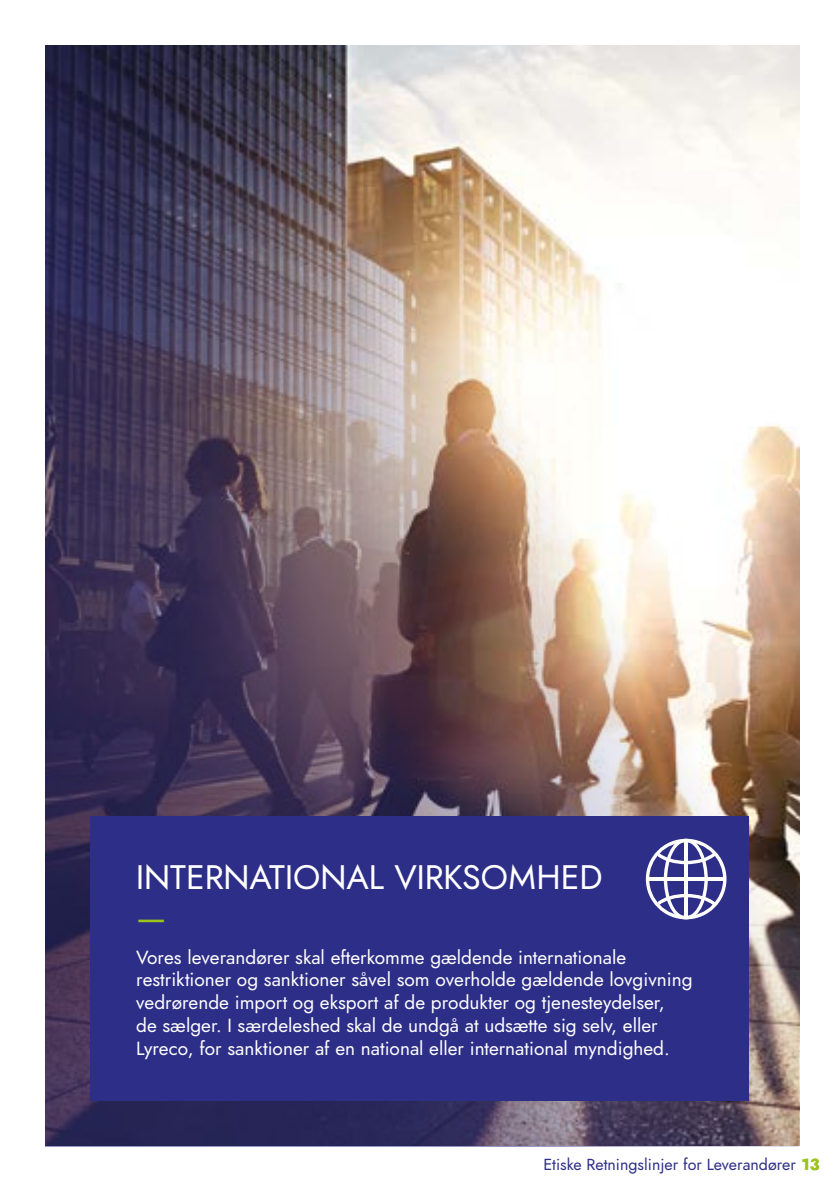
<style>
.page{position:relative;width:840px;height:1191px;background:#fff}
.page>*{position:absolute;margin:0;border:0;box-sizing:border-box;transform-origin:0 0}
.t1{font:34px "Lyreco Renner V2";color:#fff}
.t2{font:34px "Lyreco Renner V2";color:#9bc31c}
.t3{font:19px/22.8px "Lyreco Renner V2";color:#fff}
.t4{font:16px "Lyreco Renner V2";color:#2d2e87}
.s1{font-weight:900;color:#9bc31c}
</style>
<div class="page">
<img style="left:45px;top:45px;width:753px;height:1101px">
<div style="left:91px;top:816px;width:657px;height:284px;background:#2d2e87"></div>
<svg style="left:645px;top:838px;width:81px;height:81px"></svg>
<hr style="left:648px;top:877px;width:76px;height:3px;background:#fff">
<svg style="left:683px;top:840px;width:4px;height:77px"></svg>
<h1 class="t1" style="left:136px;top:853px;width:467px">INTERNATIONAL VIRKSOMHED</h1>
<h1 class="t2" style="left:136px;top:894px;width:32px">—</h1>
<p class="t3" style="left:136px;top:945px;width:557px">Vores leverandører skal efterkomme gældende internationale restriktioner og sanktioner såvel som overholde gældende lovgivning vedrørende import og eksport af de produkter og tjenesteydelser,<br>de sælger. I særdeleshed skal de undgå at udsætte sig selv, eller Lyreco, for sanktioner af en national eller international myndighed.</p>
<p class="t4" style="left:543px;top:1153px;width:278px">Etiske Retningslinjer for Leverandører <span class="s1">13</span></p>
</div>
